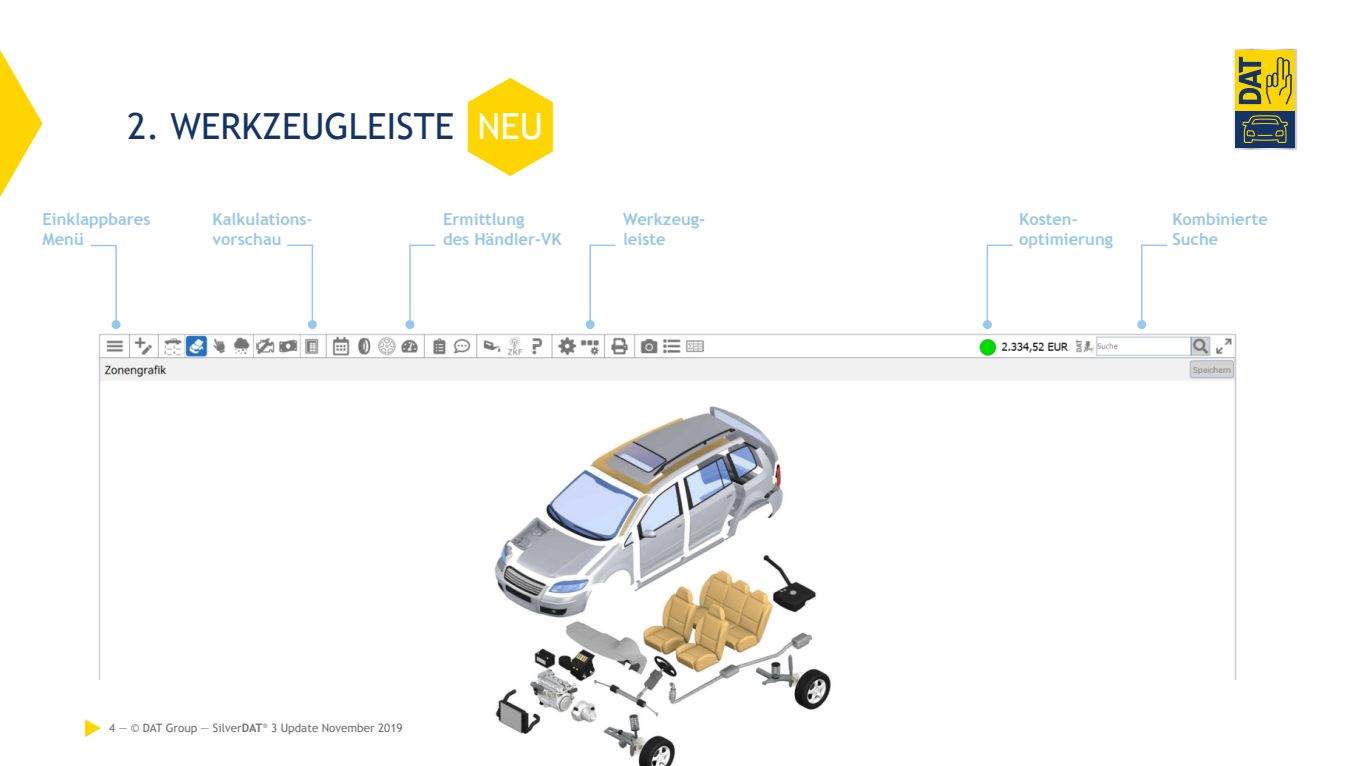
<style>
.page{position:relative;width:1361px;height:766px;background:#fff}
.page>*{position:absolute;margin:0;border:0;box-sizing:border-box;transform-origin:0 0}
.t1{font:36px "Trebuchet MS";color:#143467}
.t2{font:700 16.5px/19.8px "Trebuchet MS";color:#98c7ec}
.t3{font:11.7px "Trebuchet MS";color:#70706f}
.s1{color:#fff}
.s2{font-weight:700}
</style>
<div class="page">
<svg style="left:468px;top:78px;width:85px;height:98px"></svg>
<img style="left:99px;top:333px;width:1137px;height:432px">
<svg style="left:90px;top:244px;width:27px;height:82px"></svg>
<div style="left:112px;top:320px;width:9px;height:9px;background:#98c7ec;border-radius:50%"></div>
<svg style="left:287px;top:244px;width:27px;height:81px"></svg>
<div style="left:308px;top:320px;width:9px;height:9px;background:#98c7ec;border-radius:50%"></div>
<svg style="left:409px;top:244px;width:27px;height:82px"></svg>
<div style="left:405px;top:320px;width:9px;height:9px;background:#98c7ec;border-radius:50%"></div>
<svg style="left:986px;top:244px;width:27px;height:76px"></svg>
<div style="left:983px;top:320px;width:9px;height:9px;background:#98c7ec;border-radius:50%"></div>
<svg style="left:1141px;top:244px;width:26px;height:82px"></svg>
<div style="left:1137px;top:320px;width:9px;height:9px;background:#98c7ec;border-radius:50%"></div>
<svg style="left:589px;top:244px;width:27px;height:76px"></svg>
<div style="left:586px;top:320px;width:9px;height:9px;background:#98c7ec;border-radius:50%"></div>
<div style="left:56px;top:680px;width:119px;height:85px;background:#fff"></div>
<div style="left:1191px;top:680px;width:119px;height:85px;background:#fff"></div>
<svg style="left:85px;top:719px;width:16px;height:18px"></svg>
<svg style="left:0;top:50px;width:43px;height:147px"></svg>
<svg style="left:1233px;top:49px;width:64px;height:101px;background:#948e41"></svg>
<h1 class="t1" style="left:128px;top:105px;width:417px">2. WERKZEUGLEISTE <span class="s1">NEU</span></h1>
<p class="t2" style="left:43px;top:209px;width:110px">Einklappbares<br>Menü</p>
<p class="t2" style="left:213px;top:209px;width:101px">Kalkulations&shy;vorschau</p>
<p class="t2" style="left:623px;top:209px;width:84px">Werkzeug&shy;leiste</p>
<p class="t2" style="left:443px;top:209px;width:120px">Ermittlung<br>des Händler-VK</p>
<p class="t2" style="left:1019px;top:209px;width:95px">Kosten&shy;optimierung</p>
<p class="t2" style="left:1172px;top:209px;width:97px">Kombinierte<br>Suche</p>
<p class="t3" style="left:109px;top:720px;width:295px">4 ― © DAT Group ― Silver<span class="s2">DAT</span><sup>®</sup> 3 Update November 2019</p>
</div>
